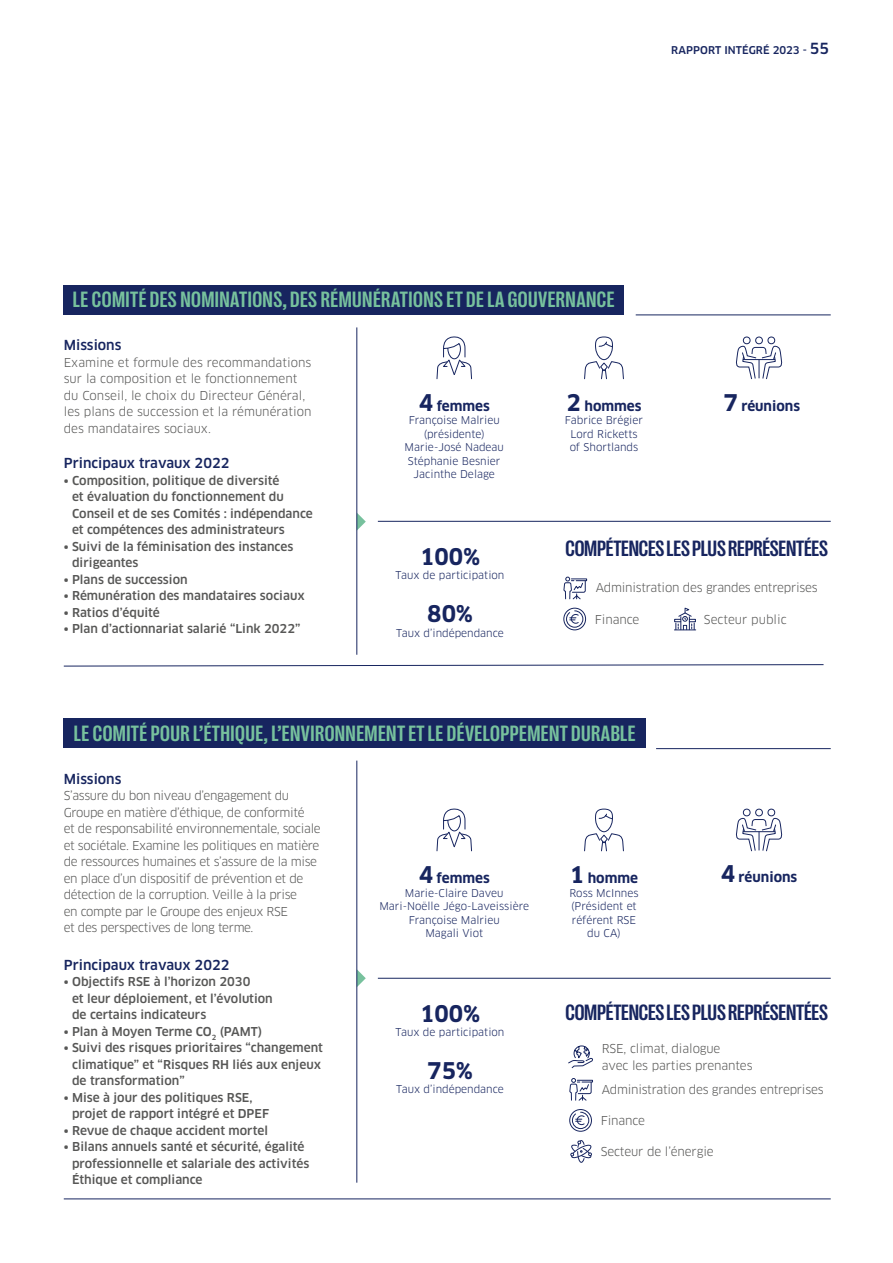
<style>
.page{position:relative;width:893px;height:1263px;background:#fff}
.page>*{position:absolute;margin:0;border:0;box-sizing:border-box;transform-origin:0 0}
.t1{font:700 condensed 22.5px "Right Grotesk";letter-spacing:.02em;color:#77c19d}
.t2{font:700 condensed 22.5px "Right Grotesk";letter-spacing:-.01em;color:#17255f}
.t3{font:700 22.5px "Clan OT";color:#17255f}
.t4{font:500 13.5px "Clan OT";color:#17255f}
.t5{font:700 13.5px "Clan OT";color:#17255f}
.t6{font:500 12px/16.5px "Clan OT";color:#575756}
.t7{font:12px/16.5px "Clan OT";letter-spacing:-.03em;color:#575756}
.t8{font:12px/16.5px "Clan OT";color:#575756}
.t9{font:12px/16.5px "Clan OT";letter-spacing:-.01em;color:#575756}
.t10{font:10.5px/13.5px "Clan OT";color:#17255f;text-align:center}
.t11{font:500 10.5px "Clan OT";letter-spacing:.01em;color:#17255f}
.s1{font-size:15px}
.s2{font-size:22.5px}
</style>
<div class="page">
<svg style="left:436px;top:808px;width:36px;height:44px"></svg>
<svg style="left:584px;top:808px;width:40px;height:44px"></svg>
<svg style="left:736px;top:808px;width:46px;height:44px"></svg>
<div style="left:64px;top:718px;width:582px;height:30px;background:#17255f"></div>
<svg style="left:358px;top:970px;width:8px;height:16px"></svg>
<svg style="left:63px;top:664px;width:761px;height:3px"></svg>
<div style="left:64px;top:285px;width:560px;height:30px;background:#17255f"></div>
<svg style="left:357px;top:513px;width:9px;height:18px"></svg>
<svg style="left:436px;top:336px;width:36px;height:44px"></svg>
<svg style="left:584px;top:336px;width:40px;height:44px"></svg>
<svg style="left:736px;top:336px;width:46px;height:44px"></svg>
<div style="left:563px;top:608px;width:23px;height:22px;border:1px solid #17255f;border-radius:50%"></div>
<svg style="left:563px;top:577px;width:24px;height:51px"></svg>
<svg style="left:674px;top:607px;width:22px;height:23px"></svg>
<div style="left:569px;top:1109px;width:23px;height:23px;border:1px solid #17255f;border-radius:50%"></div>
<svg style="left:569px;top:1078px;width:24px;height:51px"></svg>
<svg style="left:570px;top:1140px;width:22px;height:23px"></svg>
<svg style="left:568px;top:1045px;width:25px;height:24px"></svg>
<hr style="left:636px;top:315px;width:195px;height:1px;background:#17255f">
<hr style="left:656px;top:748px;width:175px;height:1px;background:#17255f">
<hr style="left:64px;top:1198px;width:767px;height:1px;background:#17255f">
<hr style="left:378px;top:521px;width:453px;height:1px;background:#17255f">
<hr style="left:378px;top:978px;width:453px;height:1px;background:#17255f">
<hr style="left:357px;top:761px;width:1px;height:422px;background:#17255f">
<hr style="left:356px;top:327px;width:1px;height:328px;background:#17255f">
<p class="t11" style="left:671px;top:44px;width:159px">RAPPORT INTÉGRÉ 2023 - <span class="s1">55</span></p>
<h1 class="t1" style="left:73px;top:288px;width:543px">LE COMITÉ DES NOMINATIONS, DES RÉMUNÉRATIONS ET DE LA GOUVERNANCE</h1>
<p class="t4" style="left:64px;top:337px;width:59px">Missions</p>
<p class="t8" style="left:64px;top:354px;width:249px">Examine et formule des recommandations sur la composition et le fonctionnement du Conseil, le choix du Directeur Général, les plans de succession et la rémunération des mandataires sociaux.</p>
<p class="t4" style="left:64px;top:455px;width:167px">Principaux travaux 2022</p>
<p class="t6" style="left:72px;top:472px;width:242px;text-indent:-8px">• Composition, politique de diversité<br>et évaluation du fonctionnement du Conseil et de ses Comités : indépendance et compétences des administrateurs</p>
<p class="t6" style="left:72px;top:538px;width:223px;text-indent:-8px">• Suivi de la féminisation des instances dirigeantes</p>
<p class="t6" style="left:64px;top:571px;width:125px">• Plans de succession</p>
<p class="t6" style="left:64px;top:588px;width:242px">• Rémunération des mandataires sociaux</p>
<p class="t6" style="left:64px;top:604px;width:98px">• Ratios d’équité</p>
<p class="t6" style="left:64px;top:621px;width:238px">• Plan d’actionnariat salarié “Link 2022”</p>
<p class="t5" style="left:419px;top:398px;width:73px"><span class="s2">4</span> femmes</p>
<p class="t10" style="left:405px;top:414px;width:101px">Françoise Malrieu (présidente)<br>Marie-José Nadeau<br>Stéphanie Besnier<br>Jacinthe Delage</p>
<h1 class="t3" style="left:420px;top:544px;width:61px">100%</h1>
<p class="t10" style="left:396px;top:568px;width:110px">Taux de participation</p>
<h1 class="t3" style="left:427px;top:601px;width:47px">80%</h1>
<p class="t10" style="left:396px;top:626px;width:109px">Taux d’indépendance</p>
<p class="t5" style="left:566px;top:398px;width:77px"><span class="s2">2</span> hommes</p>
<p class="t10" style="left:565px;top:414px;width:80px">Fabrice Brégier<br>Lord Ricketts of Shortlands</p>
<p class="t5" style="left:723px;top:398px;width:78px"><span class="s2">7</span> réunions</p>
<h1 class="t2" style="left:566px;top:536px;width:264px">COMPÉTENCES LES PLUS REPRÉSENTÉES</h1>
<p class="t7" style="left:596px;top:580px;width:223px">Administration des grandes entreprises</p>
<p class="t8" style="left:704px;top:611px;width:84px">Secteur public</p>
<p class="t9" style="left:595px;top:611px;width:46px">Finance</p>
<h1 class="t1" style="left:74px;top:722px;width:563px">LE COMITÉ POUR L’ÉTHIQUE, L’ENVIRONNEMENT ET LE DÉVELOPPEMENT DURABLE</h1>
<p class="t4" style="left:64px;top:771px;width:59px">Missions</p>
<p class="t7" style="left:64px;top:788px;width:258px">S’assure du bon niveau d’engagement du Groupe en matière d’éthique, de conformité<br>et de responsabilité environnementale, sociale et sociétale. Examine les politiques en matière de ressources humaines et s’assure de la mise en place d’un dispositif de prévention et de détection de la corruption. Veille à la prise<br>en compte par le Groupe des enjeux RSE<br>et des perspectives de long terme.</p>
<p class="t4" style="left:64px;top:957px;width:167px">Principaux travaux 2022</p>
<p class="t6" style="left:72px;top:974px;width:202px;text-indent:-8px">• Objectifs RSE à l’horizon 2030<br>et leur déploiement, et l’évolution de certains indicateurs</p>
<p class="t6" style="left:64px;top:1023px;width:200px">• Plan à Moyen Terme CO<sub>2</sub> (PAMT)</p>
<p class="t6" style="left:72px;top:1040px;width:252px;text-indent:-8px">• Suivi des risques prioritaires “changement climatique” et “Risques RH liés aux enjeux de transformation”</p>
<p class="t6" style="left:72px;top:1089px;width:199px;text-indent:-8px">• Mise à jour des politiques RSE, projet de rapport intégré et DPEF</p>
<p class="t6" style="left:64px;top:1122px;width:206px">• Revue de chaque accident mortel</p>
<p class="t6" style="left:72px;top:1139px;width:239px;text-indent:-8px">• Bilans annuels santé et sécurité, égalité professionnelle et salariale des activités<br>Éthique et compliance</p>
<p class="t5" style="left:419px;top:870px;width:72px"><span class="s2">4</span> femmes</p>
<p class="t10" style="left:379px;top:886px;width:151px">Marie-Claire Daveu<br>Mari-Noëlle Jégo-Laveissière<br>Françoise Malrieu<br>Magali Viot</p>
<h1 class="t3" style="left:420px;top:1001px;width:61px">100%</h1>
<p class="t10" style="left:396px;top:1025px;width:110px">Taux de participation</p>
<h1 class="t3" style="left:427px;top:1058px;width:47px">75%</h1>
<p class="t10" style="left:396px;top:1082px;width:109px">Taux d’indépendance</p>
<p class="t5" style="left:570px;top:870px;width:70px"><span class="s2">1</span> homme</p>
<p class="t10" style="left:569px;top:886px;width:70px">Ross McInnes (Président et référent RSE du CA)</p>
<p class="t5" style="left:721px;top:869px;width:78px"><span class="s2">4</span> réunions</p>
<h1 class="t2" style="left:566px;top:1000px;width:264px">COMPÉTENCES LES PLUS REPRÉSENTÉES</h1>
<p class="t9" style="left:602px;top:1040px;width:152px">RSE, climat, dialogue<br>avec les parties prenantes</p>
<p class="t7" style="left:602px;top:1081px;width:223px">Administration des grandes entreprises</p>
<p class="t9" style="left:601px;top:1112px;width:46px">Finance</p>
<p class="t9" style="left:601px;top:1143px;width:115px">Secteur de l’énergie</p>
</div>
